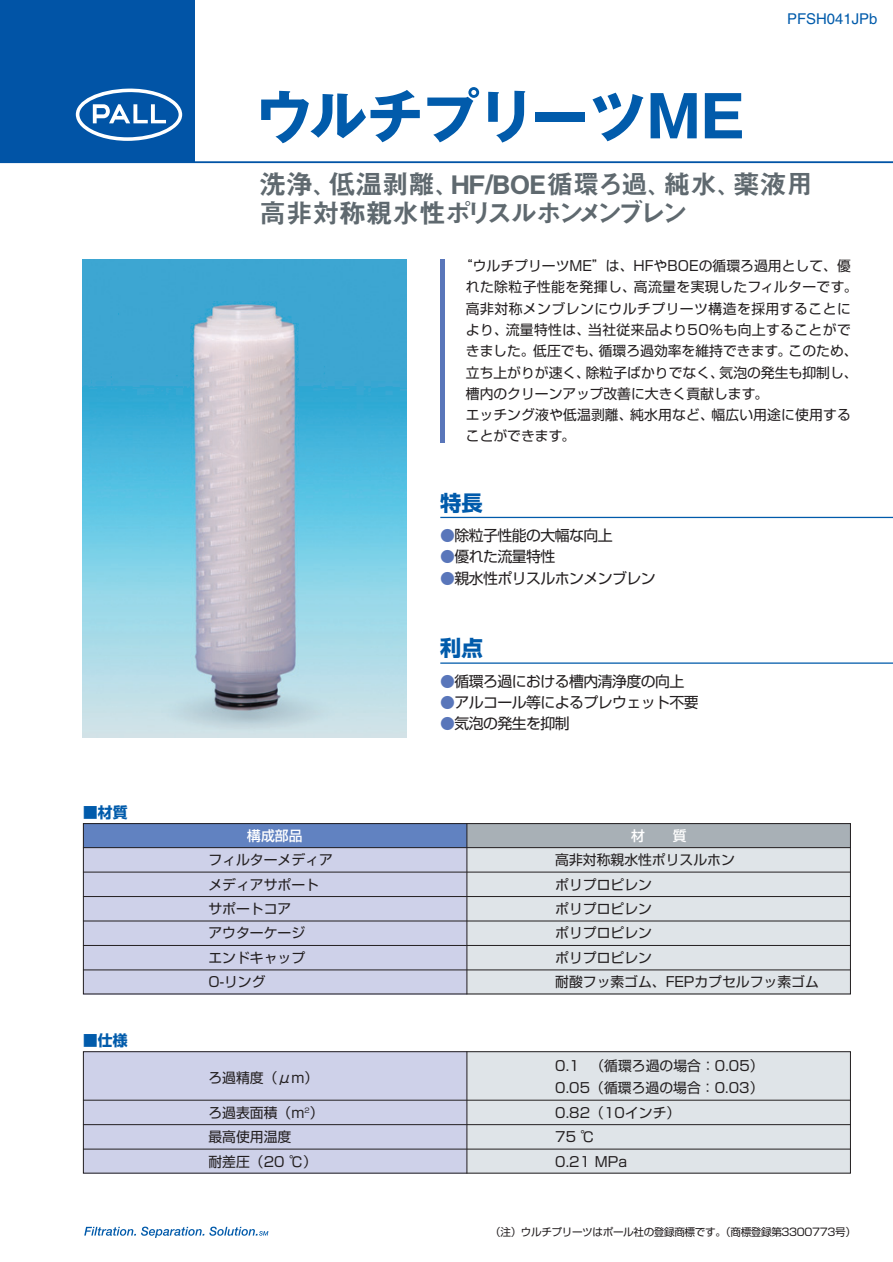
<style>
.page{position:relative;width:893px;height:1262px;background:#fff}
.page>*{position:absolute;margin:0;border:0;box-sizing:border-box;transform-origin:0 0}
.t1{font:700 57.45px "Gothic MB101";letter-spacing:-.01em;color:#015bab}
.t2{font:26.55px/29.7px "Midashi Go MB31";letter-spacing:-.055em;color:#5f696f}
.t3{font:700 21.3px "Shin Go";color:#015bab}
.t4{font:14.85px "Shin Go";letter-spacing:-.04em;color:#231f20}
.t5{font:14.85px "Helvetica";color:#015bab}
.t6{font:700 14.85px "Shin Go";color:#015bab}
.t7{font:13.8px/24.5px "Shin Go";color:#231f20}
.t8{font:500 13.8px "Shin Go";color:#fff}
.t9{font:10.65px "Shin Go";letter-spacing:-.04em;color:#231f20}
.s1{color:#5976ba}
</style>
<div class="page">
<div style="left:0;top:0;width:195px;height:162px;background:#0154a6"></div>
<svg style="left:76px;top:88px;width:106px;height:53px"></svg>
<svg style="left:84px;top:1226px;width:184px;height:11px"></svg>
<hr style="left:0;top:161px;width:892px;height:2px;background:#0154a6">
<hr style="left:440px;top:259px;width:4px;height:184px;background:#5976ba">
<hr style="left:440px;top:517px;width:452px;height:1px;background:#015bab">
<hr style="left:440px;top:662px;width:452px;height:2px;background:#015bab">
<img style="left:83px;top:259px;width:323px;height:478px">
<svg style="left:82px;top:823px;width:769px;height:351px"></svg>
<p class="t6" style="left:83px;top:806px;width:46px">■材質</p>
<p class="t6" style="left:83px;top:1034px;width:46px">■仕様</p>
<p class="t5" style="left:787px;top:13px;width:92px">PFSH041JPb</p>
<h1 class="t1" style="left:255px;top:95px;width:490px">ウルチプリーツME</h1>
<h2 class="t2" style="left:259px;top:172px;width:555px">洗浄、低温剥離、ＨＦ/ＢＯＥ循環ろ過、純水、薬液用高非対称親水性ポリスルホンメンブレン</h2>
<p class="t7" style="left:466px;top:257px;width:393px;line-height:21.3px;text-indent:-7px">“ウルチプリーツME”は、HFやBOEの循環ろ過用として、優れた除粒子性能を発揮し、高流量を実現したフィルターです。高非対称メンブレンにウルチプリーツ構造を採用することにより、流量特性は、当社従来品より50％も向上することができました。低圧でも、循環ろ過効率を維持できます。このため、立ち上がりが速く、除粒子ばかりでなく、気泡の発生も抑制し、槽内のクリーンアップ改善に大きく貢献します。<br>エッチング液や低温剥離、純水用など、幅広い用途に使用することができます。</p>
<h3 class="t3" style="left:440px;top:494px;width:44px">特長</h3>
<p class="t4" style="left:440px;top:530px;width:174px"><span class="s1">●</span>除粒子性能の大幅な向上</p>
<p class="t4" style="left:440px;top:551px;width:117px"><span class="s1">●</span>優れた流量特性</p>
<p class="t4" style="left:440px;top:572px;width:217px"><span class="s1">●</span>親水性ポリスルホンメンブレン</p>
<h3 class="t3" style="left:440px;top:640px;width:44px">利点</h3>
<p class="t4" style="left:440px;top:675px;width:245px"><span class="s1">●</span>循環ろ過における槽内清浄度の向上</p>
<p class="t4" style="left:440px;top:697px;width:260px"><span class="s1">●</span>アルコール等によるプレウェット不要</p>
<p class="t4" style="left:440px;top:718px;width:131px"><span class="s1">●</span>気泡の発生を抑制</p>
<p class="t8" style="left:247px;top:830px;width:57px">構成部品</p>
<p class="t8" style="left:631px;top:830px;width:57px">材　　質</p>
<p class="t7" style="left:208px;top:849px;width:126px">フィルターメディアメディアサポートサポートコア<br>アウターケージ<br>エンドキャップ<br>O-リング</p>
<p class="t7" style="left:555px;top:849px;width:265px">高非対称親水性ポリスルホン<br>ポリプロピレン<br>ポリプロピレン<br>ポリプロピレン<br>ポリプロピレン<br>耐酸フッ素ゴム、FEPカプセルフッ素ゴム</p>
<p class="t7" style="left:208px;top:1066px;width:111px">ろ過精度（μm）</p>
<p class="t7" style="left:208px;top:1101px;width:117px">ろ過表面積（m<sup>2</sup>）最高使用温度<br>耐差圧（20 ℃）</p>
<p class="t7" style="left:555px;top:1056px;width:210px;line-height:21.8px">0.1 （循環ろ過の場合：0.05）<br>0.05（循環ろ過の場合：0.03）</p>
<p class="t7" style="left:555px;top:1101px;width:127px">0.82（10インチ）<br>75 ℃<br>0.21 MPa</p>
<p class="t9" style="left:490px;top:1228px;width:367px">（注）ウルチプリーツはポール社の登録商標です。（商標登録第3300773号）</p>
</div>
